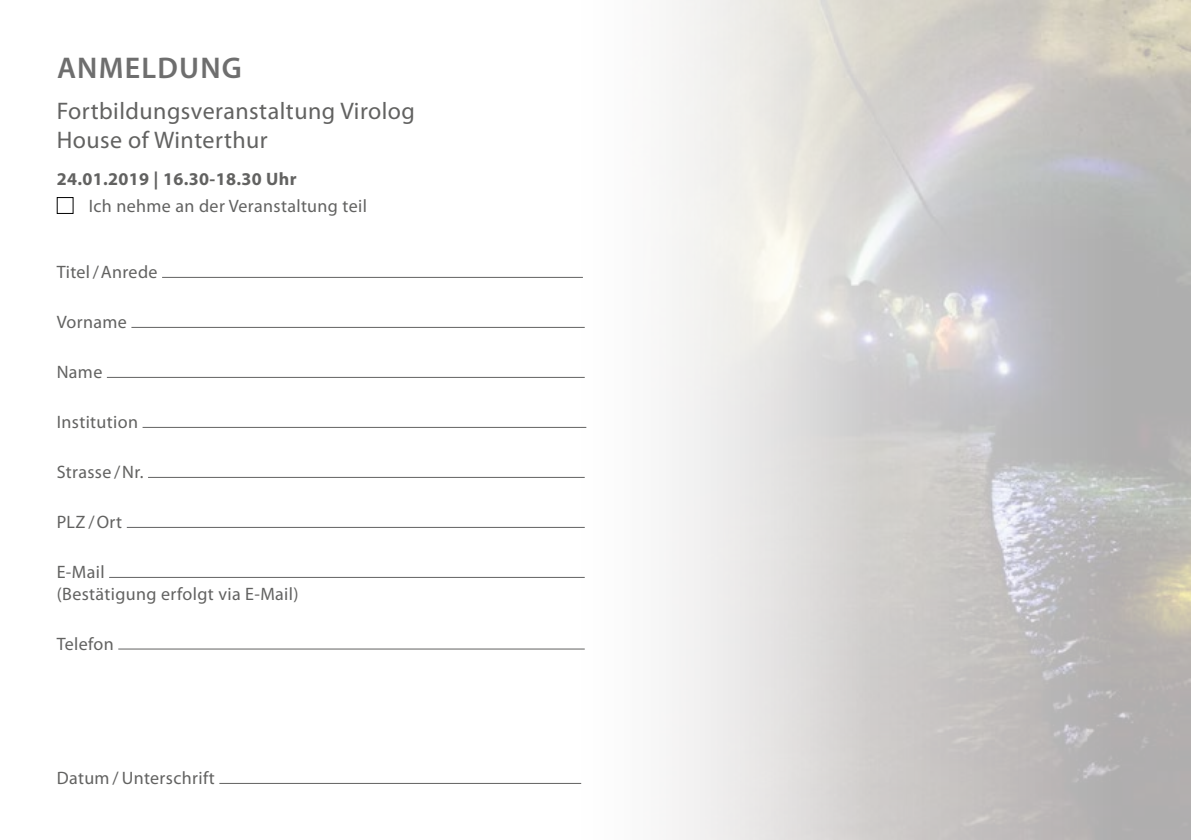
<style>
.page{position:relative;width:1191px;height:840px;background:#fff}
.page>*{position:absolute;margin:0;border:0;box-sizing:border-box;transform-origin:0 0}
.t1{font:600 30px "Myriad Pro";letter-spacing:.04em;color:#6e6e6e}
.t2{font:24px/29.4px "Myriad Pro";letter-spacing:.02em;color:#626261}
.t3{font:18px/21.6px "Myriad Pro";letter-spacing:.02em;color:#626261}
.t4{font:700 18px "Myriad Pro";letter-spacing:.02em;color:#626261}
</style>
<div class="page">
<div style="left:57px;top:197px;width:17px;height:17px;border:1px solid #000"></div>
<hr style="left:162px;top:277px;width:421px;height:1px;background:#626261">
<hr style="left:131px;top:327px;width:454px;height:1px;background:#626261">
<hr style="left:107px;top:376px;width:478px;height:1px;background:#626261">
<hr style="left:143px;top:426px;width:443px;height:1px;background:#626261">
<hr style="left:148px;top:476px;width:437px;height:1px;background:#626261">
<hr style="left:127px;top:526px;width:458px;height:1px;background:#626261">
<hr style="left:109px;top:576px;width:476px;height:1px;background:#626261">
<hr style="left:118px;top:648px;width:467px;height:1px;background:#626261">
<hr style="left:219px;top:782px;width:362px;height:1px;background:#626261">
<img style="left:511px;top:0;width:680px;height:839px">
<h1 class="t1" style="left:57px;top:49px;width:186px">ANMELDUNG</h1>
<h2 class="t2" style="left:57px;top:95px;width:360px">Fortbildungsveranstaltung Virolog<br>House of Winterthur</h2>
<p class="t4" style="left:57px;top:167px;width:241px">24.01.2019 | 16.30-18.30 Uhr</p>
<p class="t3" style="left:89px;top:195px;width:279px">Ich nehme an der Veranstaltung teil</p>
<p class="t3" style="left:57px;top:260px;width:102px">Titel/Anrede</p>
<p class="t3" style="left:57px;top:310px;width:72px">Vorname</p>
<p class="t3" style="left:57px;top:360px;width:47px">Name</p>
<p class="t3" style="left:57px;top:410px;width:83px">Institution</p>
<p class="t3" style="left:57px;top:460px;width:88px">Strasse /Nr.</p>
<p class="t3" style="left:57px;top:510px;width:67px">PLZ /Ort</p>
<p class="t3" style="left:57px;top:560px;width:243px">E-Mail<br>(Bestätigung erfolgt via E-Mail)</p>
<p class="t3" style="left:57px;top:632px;width:59px">Telefon</p>
<p class="t3" style="left:57px;top:766px;width:160px">Datum / Unterschrift</p>
</div>
